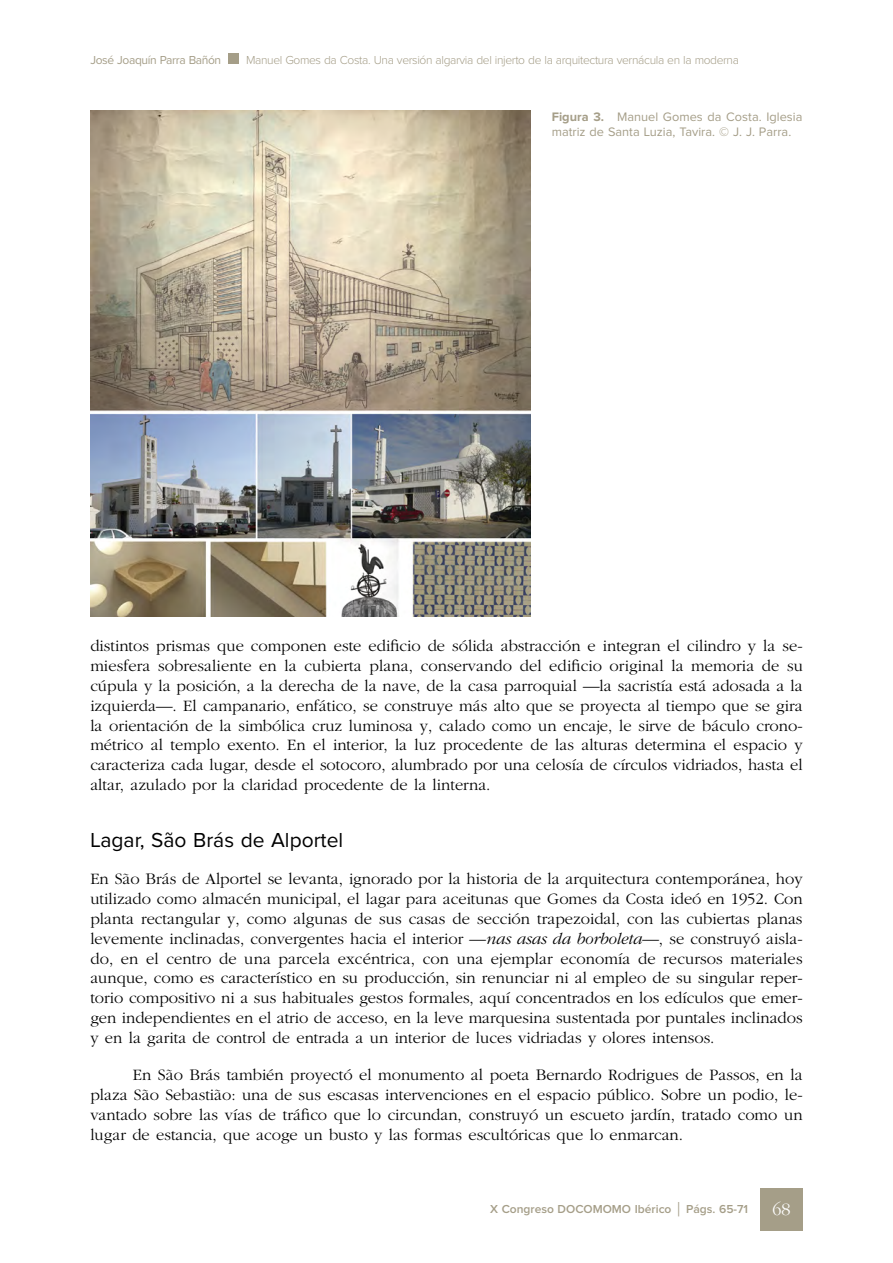
<style>
.page{position:relative;width:893px;height:1263px;background:#fff}
.page>*{position:absolute;margin:0;border:0;box-sizing:border-box;transform-origin:0 0}
._07-TIT_1{font:21px "Proxima Nova";color:#000}
.t1{font:300 18px "Garamond";color:#fff}
._09-TEXT_GENERAL_PRI{font:300 16.5px/20px "Garamond";color:#000;text-align:justify}
._08-TEX_GENERAL{font:300 16.5px/20px "Garamond";color:#000;text-align:justify}
._09-pie_figura{font:12.75px/15.8px "Proxima Nova";color:#a59e88}
.t2{font:300 12px "Proxima Nova";letter-spacing:-.03em;color:#a59e88}
.t3{font:600 12px "Proxima Nova";color:#a59e88}
.t4{font:12px "Proxima Nova";letter-spacing:-.03em;color:#a59e88}
.s1{font-weight:700}
.s2{font-style:italic}
.s3{font-size:20.4px}
</style>
<div class="page">
<div style="left:228px;top:53px;width:11px;height:11px;background:#a59e88"></div>
<div style="left:760px;top:1188px;width:43px;height:42px;background:#a59e88"></div>
<img style="left:90px;top:111px;width:440px;height:506px">
<p class="t4" style="left:90px;top:54px;width:132px">José Joaquín Parra Bañón</p>
<p class="t2" style="left:246px;top:54px;width:494px">Manuel Gomes da Costa. Una versión algarvia del injerto de la arquitectura vernácula en la moderna</p>
<p class="_09-pie_figura" style="left:552px;top:109px;width:252px"><span class="s1">Figura 3.</span> Manuel Gomes da Costa. Iglesia matriz de Santa Luzia, Tavira. © J. J. Parra.</p>
<p class="_09-TEXT_GENERAL_PRI" style="left:90px;top:636px;width:714px">distintos prismas que componen este edificio de sólida abstracción e integran el cilindro y la se&shy;miesfera sobresaliente en la cubierta plana, conservando del edificio original la memoria de su cúpula y la posición, a la derecha de la nave, de la casa parroquial —la sacristía está adosada a la izquierda—. El campanario, enfático, se construye más alto que se proyecta al tiempo que se gira la orientación de la simbólica cruz luminosa y, calado como un encaje, le sirve de báculo crono&shy;métrico al templo exento. En el interior, la luz procedente de las alturas determina el espacio y caracteriza cada lugar, desde el sotocoro, alumbrado por una celosía de círculos vidriados, hasta el altar, azulado por la claridad procedente de la linterna.</p>
<p class="_07-TIT_1" style="left:90px;top:830px;width:254px">Lagar, São Brás de Alportel</p>
<p class="_09-TEXT_GENERAL_PRI" style="left:90px;top:869px;width:714px">En São Brás de Alportel se levanta, ignorado por la historia de la arquitectura contemporánea, hoy utilizado como almacén municipal, el lagar para aceitunas que Gomes da Costa ideó en 1952. Con planta rectangular y, como algunas de sus casas de sección trapezoidal, con las cubiertas planas levemente inclinadas, convergentes hacia el interior —<span class="s2">nas asas da borboleta</span>—, se construyó aisla&shy;do, en el centro de una parcela excéntrica, con una ejemplar economía de recursos materiales aunque, como es característico en su producción, sin renunciar ni al empleo de su singular reper&shy;torio compositivo ni a sus habituales gestos formales, aquí concentrados en los edículos que emer&shy;gen independientes en el atrio de acceso, en la leve marquesina sustentada por puntales inclinados y en la garita de control de entrada a un interior de luces vidriadas y olores intensos.</p>
<p class="_08-TEX_GENERAL" style="left:90px;top:1065px;width:714px;text-indent:43px">En São Brás también proyectó el monumento al poeta Bernardo Rodrigues de Passos, en la plaza São Sebastião: una de sus escasas intervenciones en el espacio público. Sobre un podio, le&shy;vantado sobre las vías de tráfico que lo circundan, construyó un escueto jardín, tratado como un lugar de estancia, que acoge un busto y las formas escultóricas que lo enmarcan.</p>
<p class="t3" style="left:490px;top:1204px;width:260px">X Congreso DOCOMOMO Ibérico <span class="s3">|</span> Págs. 65-71</p>
<p class="t1" style="left:772px;top:1199px;width:19px">68</p>
</div>
